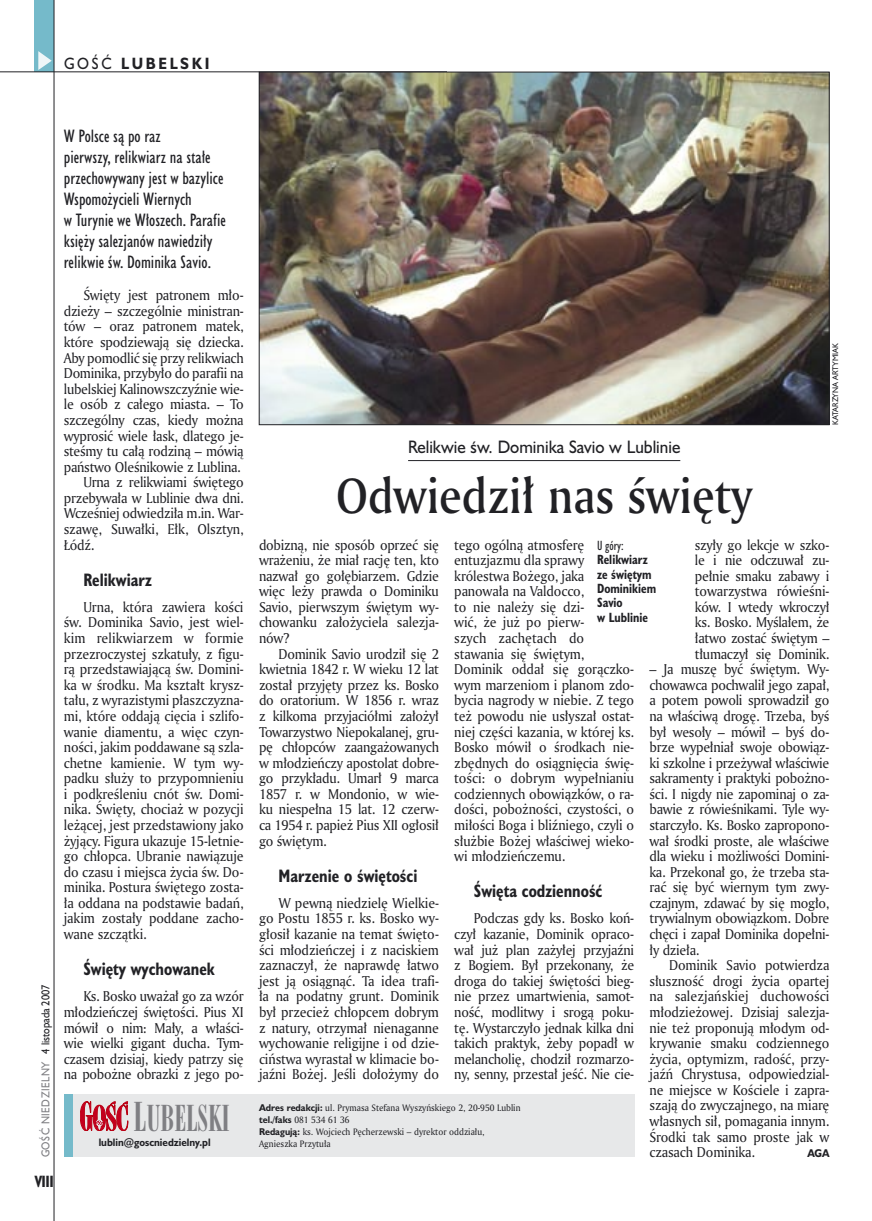
<style>
.page{position:relative;width:872px;height:1221px;background:#fff}
.page>*{position:absolute;margin:0;border:0;box-sizing:border-box;transform-origin:0 0}
._05a_tytyl_AmMd_32_pt{font:48px "Amerigo Md PL";color:#212125;scale:.9 1}
._05a_tytyl_AmMd_48_pt{font:34.5px "Modern 735 PL";color:#7f7f83;scale:.9 1}
._06-4_lead_lokal_HuCn_11_pt{font:16.5px/21px "Humanst 521 Cn PL";color:#212125}
._04_srodtytul_HuCB_11_pt{font:700 16.5px "Humanst 521 Cn PL";color:#212125;scale:.94 1}
._04-3_nadtytul_lokal{font:16.5px "Humanst 521 PL";color:#212125;scale:.94 1}
.t1{font:700 15px "Humanst 521 PL";letter-spacing:.2em;color:#212125;scale:.9 1}
.t2{font:700 15px "Humanst 521 Cn PL";color:#212125;scale:.94 1}
._01_body_tekst{font:13.8px/15.6px "Amerigo PL";letter-spacing:-.01em;color:#212125;text-align:justify;scale:.94 1}
._09_podpis_zdjecia_HuCnB{font:700 12.3px/14.4px "Humanst 521 Cn PL";color:#212125;scale:.94 1}
._09_podpis_zdjecia_HuCnB-2{font:12.3px "Humanst 521 Cn PL";color:#212125;scale:.94 1}
.t3{font:10.5px "Humanst 521 PL";letter-spacing:.05em;color:#7f7f83;scale:.9 1}
._01_body_tekst-2{font:700 10.35px "Humanst 521 PL";color:#212125;scale:.9 1}
._20a_stopka_adres{font:700 9.9px "Humanst 521 PL";color:#212125;scale:.94 1}
._20b_stopka_dzial{font:9px "Amerigo PL";color:#212125;scale:.94 1}
._09a_autor_zdjecia_Hu_5_pt{font:7.5px "Humanst 521 PL";color:#212125;scale:.94 1}
.s1{font-weight:400}
.s2{color:#212125}
.s3{font-size:38.4px}
.s4{font-family:"Humanst 521 PL";font-weight:700}
</style>
<div class="page">
<div style="left:35px;top:0;width:19px;height:72px;background:#75baca"></div>
<svg style="left:38px;top:51px;width:14px;height:19px"></svg>
<hr style="left:54px;top:0;width:1px;height:1220px;background:#212125">
<hr style="left:0;top:72px;width:447px;height:1px;background:#212125">
<img style="left:261px;top:74px;width:566px;height:349px">
<hr style="left:408px;top:460px;width:272px;height:1px;background:#212125">
<div style="left:64px;top:1094px;width:570px;height:62px;background:#e7e8e9"></div>
<div style="left:64px;top:1094px;width:8px;height:62px;background:#75baca"></div>
<svg style="left:80px;top:1101px;width:48px;height:29px"></svg>
<p class="t1" style="left:64px;top:53px;width:163px"><span class="s1">GOŚĆ</span> LUBELSKI</p>
<p class="t3" style="left:38px;top:1157px;width:193px;rotate:-90deg">GOŚĆ NIEDZIELNY <span class="s2">4 listopada 2007</span></p>
<p class="t2" style="left:35px;top:1170px;width:22px">VIII</p>
<p class="_06-4_lead_lokal_HuCn_11_pt" style="left:64px;top:125px;width:163px">W Polsce są po raz<br>pierwszy, relikwiarz na stałe przechowywany jest w bazylice<br>Wspomożycieli Wiernych<br>w Turynie we Włoszech. Parafie księży salezjanów nawiedziły relikwie św. Dominika Savio.</p>
<p class="_01_body_tekst" style="left:64px;top:287px;width:193px;text-indent:20px">Święty jest patronem mło&shy;dzieży – szczególnie ministran&shy;tów – oraz patronem matek, które spodziewają się dziecka.<br>Aby pomodlić się przy relikwiach Dominika, przybyło do parafii na lubelskiej Kalinowszczyźnie wie&shy;le osób z całego miasta. – To szczególny czas, kiedy można wyprosić wiele łask, dlatego je&shy;steśmy tu całą rodziną – mówią państwo Oleśnikowie z Lublina.</p>
<p class="_01_body_tekst" style="left:64px;top:474px;width:193px;text-indent:20px">Urna z relikwiami świętego przebywała w Lublinie dwa dni.<br>Wcześniej odwiedziła m.in. War&shy;szawę, Suwałki, Ełk, Olsztyn, Łódź.</p>
<p class="_04_srodtytul_HuCB_11_pt" style="left:83px;top:568px;width:74px">Relikwiarz</p>
<p class="_01_body_tekst" style="left:64px;top:598px;width:193px;text-indent:20px">Urna, która zawiera kości św. Dominika Savio, jest wiel&shy;kim relikwiarzem w formie przezroczystej szkatuły, z figu&shy;rą przedstawiającą św. Domini&shy;ka w środku. Ma kształt krysz&shy;tału, z wyrazistymi płaszczyzna&shy;mi, które oddają cięcia i szlifo&shy;wanie diamentu, a więc czyn&shy;ności, jakim poddawane są szla&shy;chetne kamienie. W tym wy&shy;padku służy to przypomnieniu i podkreśleniu cnót św. Domi&shy;nika. Święty, chociaż w pozycji leżącej, jest przedstawiony jako żyjący. Figura ukazuje 15-letnie&shy;go chłopca. Ubranie nawiązuje do czasu i miejsca życia św. Do&shy;minika. Postura świętego zosta&shy;ła oddana na podstawie badań, jakim zostały poddane zacho&shy;wane szczątki.</p>
<p class="_04_srodtytul_HuCB_11_pt" style="left:83px;top:957px;width:141px">Święty wychowanek</p>
<p class="_01_body_tekst" style="left:64px;top:988px;width:193px;text-indent:20px">Ks. Bosko uważał go za wzór młodzieńczej świętości. Pius XI mówił o nim: Mały, a właści&shy;wie wielki gigant ducha. Tym&shy;czasem dzisiaj, kiedy patrzy się na pobożne obrazki z jego po-</p>
<p class="_09a_autor_zdjecia_Hu_5_pt" style="left:830px;top:425px;width:88px;rotate:-90deg">KATARZYNA ARTYMIAK</p>
<p class="_04-3_nadtytul_lokal" style="left:408px;top:436px;width:291px">Relikwie św. Dominika Savio w Lublinie</p>
<p class="_05a_tytyl_AmMd_32_pt" style="left:336px;top:463px;width:464px">Odwiedził nas święty</p>
<p class="_01_body_tekst" style="left:259px;top:536px;width:193px">dobizną, nie sposób oprzeć się wrażeniu, że miał rację ten, kto nazwał go gołębiarzem. Gdzie więc leży prawda o Dominiku Savio, pierwszym świętym wy&shy;chowanku założyciela salezja&shy;nów?</p>
<p class="_01_body_tekst" style="left:259px;top:645px;width:193px;text-indent:20px">Dominik Savio urodził się 2 kwietnia 1842 r. W wieku 12 lat został przyjęty przez ks. Bosko do oratorium. W 1856 r. wraz z kilkoma przyjaciółmi założył Towarzystwo Niepokalanej, gru&shy;pę chłopców zaangażowanych w młodzieńczy apostolat dobre&shy;go przykładu. Umarł 9 marca 1857 r. w Mondonio, w wie&shy;ku niespełna 15 lat. 12 czerw&shy;ca 1954 r. papież Pius XII ogłosił go świętym.</p>
<p class="_04_srodtytul_HuCB_11_pt" style="left:279px;top:864px;width:149px">Marzenie o świętości</p>
<p class="_01_body_tekst" style="left:259px;top:894px;width:193px;text-indent:20px">W pewną niedzielę Wielkie&shy;go Postu 1855 r. ks. Bosko wy&shy;głosił kazanie na temat święto&shy;ści młodzieńczej i z naciskiem zaznaczył, że naprawdę łatwo jest ją osiągnąć. Ta idea trafi&shy;ła na podatny grunt. Dominik był przecież chłopcem dobrym z natury, otrzymał nienaganne wychowanie religijne i od dzie&shy;ciństwa wyrastał w klimacie bo&shy;jaźni Bożej. Jeśli dołożymy do</p>
<p class="_01_body_tekst" style="left:454px;top:536px;width:193px;text-align:left">tego ogólną atmosferę entuzjazmu dla sprawy królestwa Bożego, jaka panowała na Valdocco,<br>to nie należy się dzi-<br>wić, że już po pierw-<br>szych zachętach do stawania się świętym,<br>Dominik oddał się gorączko&shy;wym marzeniom i planom zdo&shy;bycia nagrody w niebie. Z tego też powodu nie usłyszał ostat&shy;niej części kazania, w której ks.<br>Bosko mówił o środkach nie&shy;zbędnych do osiągnięcia świę&shy;tości: o dobrym wypełnianiu codziennych obowiązków, o ra&shy;dości, pobożności, czystości, o miłości Boga i bliźniego, czyli o służbie Bożej właściwej wieko&shy;wi młodzieńczemu.</p>
<p class="_04_srodtytul_HuCB_11_pt" style="left:474px;top:879px;width:138px">Święta codzienność</p>
<p class="_01_body_tekst" style="left:454px;top:910px;width:193px;text-indent:20px">Podczas gdy ks. Bosko koń&shy;czył kazanie, Dominik opraco&shy;wał już plan zażyłej przyjaźni z Bogiem. Był przekonany, że droga do takiej świętości bieg&shy;nie przez umartwienia, samot&shy;ność, modlitwy i srogą poku&shy;tę. Wystarczyło jednak kilka dni takich praktyk, żeby popadł w melancholię, chodził rozmarzo&shy;ny, senny, przestał jeść. Nie cie-</p>
<p class="_01_body_tekst" style="left:695px;top:536px;width:145px">szyły go lekcje w szko&shy;le i nie odczuwał zu&shy;pełnie smaku zabawy i towarzystwa rówieśni&shy;ków. I wtedy wkroczył ks. Bosko. Myślałem, że łatwo zostać świętym – tłumaczył się Dominik.</p>
<p class="_01_body_tekst" style="left:649px;top:661px;width:193px">– Ja muszę być świętym. Wy&shy;chowawca pochwalił jego zapał, a potem powoli sprowadził go na właściwą drogę. Trzeba, byś był wesoły – mówił – byś do&shy;brze wypełniał swoje obowiąz&shy;ki szkolne i przeżywał właściwie sakramenty i praktyki pobożno&shy;ści. I nigdy nie zapominaj o za&shy;bawie z rówieśnikami. Tyle wy&shy;starczyło. Ks. Bosko zapropono&shy;wał środki proste, ale właściwe dla wieku i możliwości Domini&shy;ka. Przekonał go, że trzeba sta&shy;rać się być wiernym tym zwy&shy;czajnym, zdawać by się mogło, trywialnym obowiązkom. Dobre chęci i zapał Dominika dopełni&shy;ły dzieła.</p>
<p class="_01_body_tekst" style="left:649px;top:957px;width:193px;text-indent:20px">Dominik Savio potwierdza słuszność drogi życia opartej na salezjańskiej duchowości młodzieżowej. Dzisiaj salezja&shy;nie też proponują młodym od&shy;krywanie smaku codziennego życia, optymizm, radość, przy&shy;jaźń Chrystusa, odpowiedzial&shy;ne miejsce w Kościele i zapra&shy;szają do zwyczajnego, na miarę własnych sił, pomagania innym.<br>Środki tak samo proste jak w czasach Dominika.</p>
<p class="_09_podpis_zdjecia_HuCnB-2" style="left:597px;top:537px;width:30px">U góry:</p>
<p class="_09_podpis_zdjecia_HuCnB" style="left:597px;top:552px;width:64px">Relikwiarz ze świętym<br>Dominikiem<br>Savio<br>w Lublinie</p>
<p class="_05a_tytyl_AmMd_48_pt" style="left:134px;top:1096px;width:108px"><span class="s3">L</span>UBELSKI</p>
<p class="_20b_stopka_dzial" style="left:259px;top:1101px;width:279px"><span class="s4">Adres redakcji:</span> ul. Prymasa Stefana Wyszyńskiego 2, 20-950 Lublin</p>
<p class="_20b_stopka_dzial" style="left:259px;top:1113px;width:98px"><span class="s4">tel./faks</span> 081 534 61 36</p>
<p class="_20b_stopka_dzial" style="left:259px;top:1125px;width:241px"><span class="s4">Redagują:</span> ks. Wojciech Pęcherzewski – dyrektor oddziału,</p>
<p class="_20b_stopka_dzial" style="left:259px;top:1137px;width:78px">Agnieszka Przytuła</p>
<p class="_20a_stopka_adres" style="left:99px;top:1135px;width:121px">lublin@goscniedzielny.pl</p>
<p class="_01_body_tekst-2" style="left:807px;top:1146px;width:26px">AGA</p>
</div>
